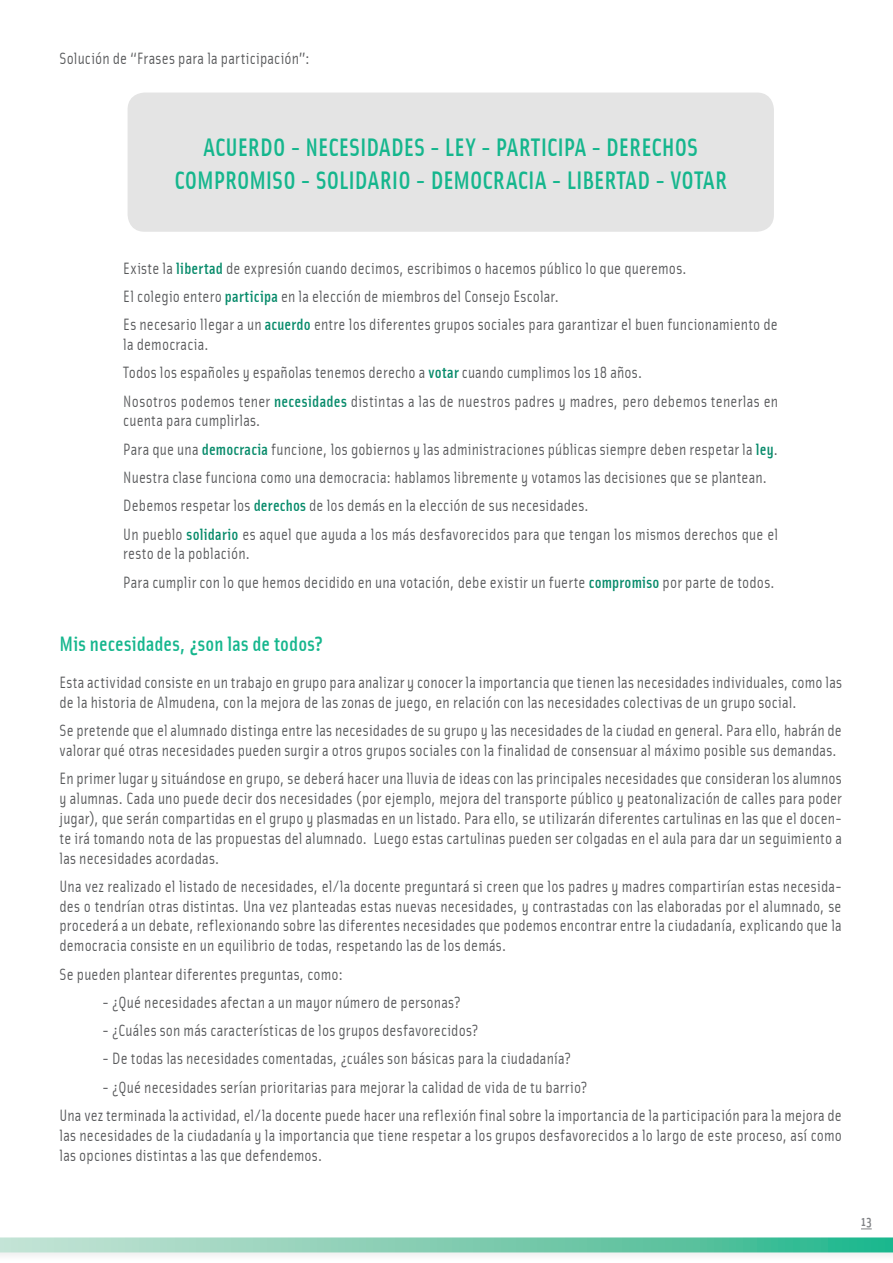
<style>
.page{position:relative;width:893px;height:1263px;background:#fff}
.page>*{position:absolute;margin:0;border:0;box-sizing:border-box;transform-origin:0 0}
.t1{font:500 25.5px/33px "Solex";color:#15b68d;text-align:center}
.t2{font:500 21px "Solex";letter-spacing:.005em;color:#15b68d}
.t3{font:16.5px/19.8px "Solex";letter-spacing:.01em;color:#57585a}
.t4{font:500 13.5px "Solex";color:#808285}
.s1{font-weight:500;color:#088b6b}
</style>
<div class="page">
<div style="left:0;top:1237px;width:893px;height:24px;background:#231f20;opacity:.06"></div>
<svg style="left:0;top:1237px;width:893px;height:15px;background:#80ceb3"></svg>
<div style="left:128px;top:93px;width:646px;height:139px;background:#e4e4e4;border-radius:17px"></div>
<p class="t3" style="left:60px;top:48px;width:252px">Solución de “Frases para la participación”:</p>
<p class="t1" style="left:174px;top:129px;width:554px">ACUERDO - NECESIDADES - LEY - PARTICIPA - DERECHOS<br>COMPROMISO - SOLIDARIO - DEMOCRACIA - LIBERTAD - VOTAR</p>
<p class="t3" style="left:123px;top:253px;width:656px;line-height:28.3px">Existe la <span class="s1">libertad</span> de expresión cuando decimos, escribimos o hacemos público lo que queremos.<br>El colegio entero <span class="s1">participa</span> en la elección de miembros del Consejo Escolar.<br>Es necesario llegar a un <span class="s1">acuerdo</span> entre los diferentes grupos sociales para garantizar el buen funcionamiento de</p>
<p class="t3" style="left:123px;top:329px;width:656px;line-height:28.3px">la democracia.<br>Todos los españoles y españolas tenemos derecho a <span class="s1">votar</span> cuando cumplimos los 18 años.<br>Nosotros podemos tener <span class="s1">necesidades</span> distintas a las de nuestros padres y madres, pero debemos tenerlas en</p>
<p class="t3" style="left:123px;top:406px;width:656px;line-height:28.3px">cuenta para cumplirlas.<br>Para que una <span class="s1">democracia</span> funcione, los gobiernos y las administraciones públicas siempre deben respetar la <span class="s1">ley</span>.<br>Nuestra clase funciona como una democracia: hablamos libremente y votamos las decisiones que se plantean.<br>Debemos respetar los <span class="s1">derechos</span> de los demás en la elección de sus necesidades.<br>Un pueblo <span class="s1">solidario</span> es aquel que ayuda a los más desfavorecidos para que tengan los mismos derechos que el</p>
<p class="t3" style="left:123px;top:539px;width:653px;line-height:28.3px">resto de la población.<br>Para cumplir con lo que hemos decidido en una votación, debe existir un fuerte <span class="s1">compromiso</span> por parte de todos.</p>
<h3 class="t2" style="left:60px;top:630px;width:265px">Mis necesidades, ¿son las de todos?</h3>
<p class="t3" style="left:60px;top:672px;width:784px">Esta actividad consiste en un trabajo en grupo para analizar y conocer la importancia que tienen las necesidades individuales, como las de la historia de Almudena, con la mejora de las zonas de juego, en relación con las necesidades colectivas de un grupo social.</p>
<p class="t3" style="left:60px;top:720px;width:784px">Se pretende que el alumnado distinga entre las necesidades de su grupo y las necesidades de la ciudad en general. Para ello, habrán de valorar qué otras necesidades pueden surgir a otros grupos sociales con la finalidad de consensuar al máximo posible sus demandas.</p>
<p class="t3" style="left:60px;top:768px;width:784px;text-align:justify">En primer lugar y situándose en grupo, se deberá hacer una lluvia de ideas con las principales necesidades que consideran los alumnos y alumnas. Cada uno puede decir dos necesidades (por ejemplo, mejora del transporte público y peatonalización de calles para poder jugar), que serán compartidas en el grupo y plasmadas en un listado. Para ello, se utilizarán diferentes cartulinas en las que el docen&shy;te irá tomando nota de las propuestas del alumnado. Luego estas cartulinas pueden ser colgadas en el aula para dar un seguimiento a las necesidades acordadas.</p>
<p class="t3" style="left:60px;top:875px;width:784px;text-align:justify">Una vez realizado el listado de necesidades, el/la docente preguntará si creen que los padres y madres compartirían estas necesida&shy;des o tendrían otras distintas. Una vez planteadas estas nuevas necesidades, y contrastadas con las elaboradas por el alumnado, se procederá a un debate, reflexionando sobre las diferentes necesidades que podemos encontrar entre la ciudadanía, explicando que la democracia consiste en un equilibrio de todas, respetando las de los demás.</p>
<p class="t3" style="left:60px;top:963px;width:285px">Se pueden plantear diferentes preguntas, como:</p>
<p class="t3" style="left:102px;top:991px;width:360px">- ¿Qué necesidades afectan a un mayor número de personas?</p>
<p class="t3" style="left:102px;top:1020px;width:378px">- ¿Cuáles son más características de los grupos desfavorecidos?</p>
<p class="t3" style="left:102px;top:1048px;width:471px">- De todas las necesidades comentadas, ¿cuáles son básicas para la ciudadanía?</p>
<p class="t3" style="left:102px;top:1076px;width:487px">- ¿Qué necesidades serían prioritarias para mejorar la calidad de vida de tu barrio?</p>
<p class="t3" style="left:60px;top:1105px;width:784px;text-align:justify">Una vez terminada la actividad, el/la docente puede hacer una reflexión final sobre la importancia de la participación para la mejora de las necesidades de la ciudadanía y la importancia que tiene respetar a los grupos desfavorecidos a lo largo de este proceso, así como las opciones distintas a las que defendemos.</p>
<p class="t4" style="left:861px;top:1212px;width:12px">13</p>
</div>
